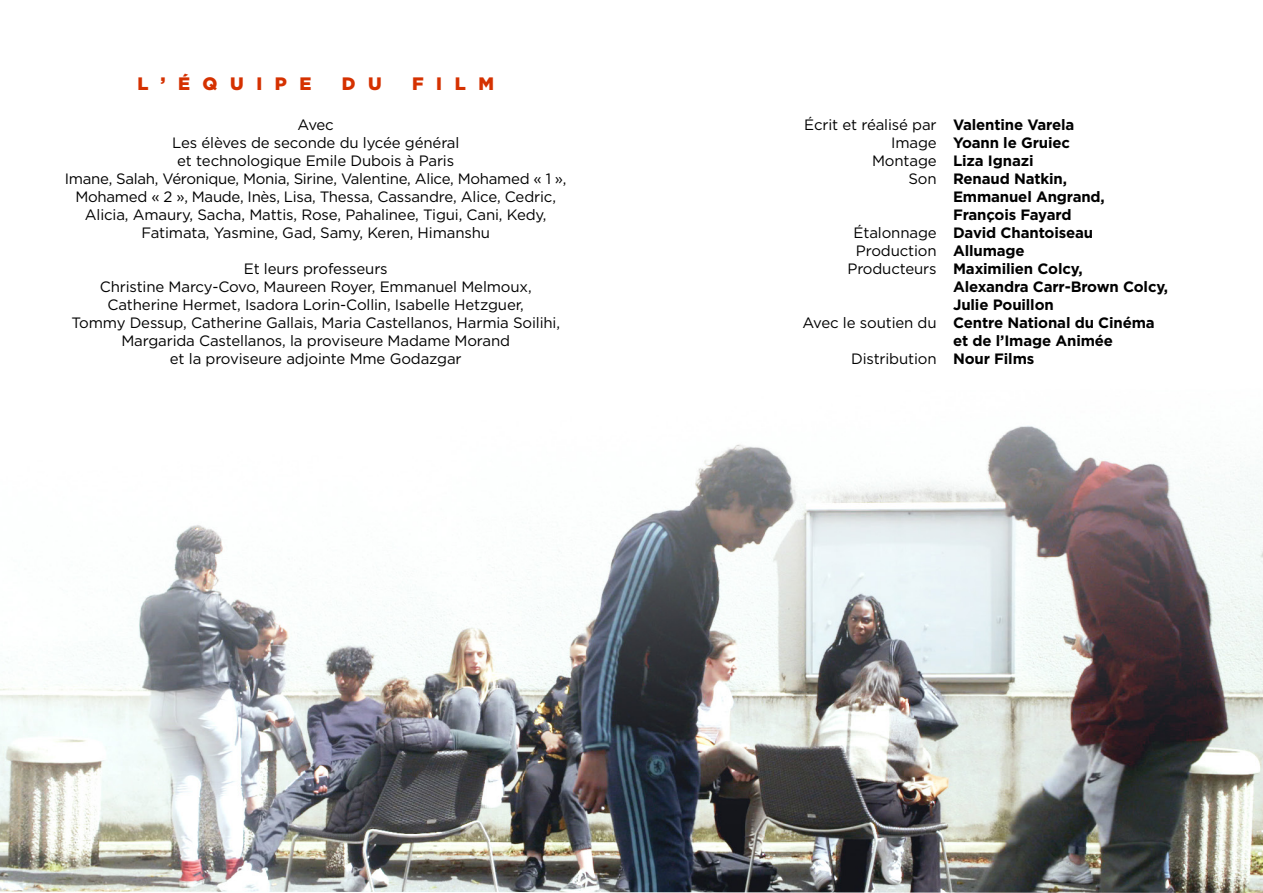
<style>
.page{position:relative;width:1263px;height:893px;background:#fff}
.page>*{position:absolute;margin:0;border:0;box-sizing:border-box;transform-origin:0 0}
.t1{font:900 18px "Gotham";letter-spacing:.7em;color:#d53100}
.t2{font:15px/18px "Gotham";letter-spacing:-.01em;color:#000;text-align:center}
.t3{font:700 15px "Gotham";letter-spacing:-.01em;color:#000}
.s1{font-weight:700}
.s2{font-weight:400}
</style>
<div class="page">
<img style="left:0;top:426px;width:1263px;height:467px">
<p class="t1" style="left:137px;top:71px;width:176px">L’ÉQUIPE</p>
<p class="t1" style="left:342px;top:71px;width:42px">D U</p>
<p class="t1" style="left:412px;top:71px;width:84px">FILM</p>
<p class="t2" style="left:65px;top:115px;width:503px">Avec<br>Les élèves de seconde du lycée général<br>et technologique Emile Dubois à Paris<br>Imane, Salah, Véronique, Monia, Sirine, Valentine, Alice, Mohamed « 1 », Mohamed « 2 », Maude, Inès, Lisa, Thessa, Cassandre, Alice, Cedric, Alicia, Amaury, Sacha, Mattis, Rose, Pahalinee, Tigui, Cani, Kedy, Fatimata, Yasmine, Gad, Samy, Keren, Himanshu</p>
<p class="t2" style="left:71px;top:259px;width:490px">Et leurs professeurs<br>Christine Marcy-Covo, Maureen Royer, Emmanuel Melmoux, Catherine Hermet, Isadora Lorin-Collin, Isabelle Hetzguer,<br>Tommy Dessup, Catherine Gallais, Maria Castellanos, Harmia Soilihi, Margarida Castellanos, la proviseure Madame Morand<br>et la proviseure adjointe Mme Godazgar</p>
<p class="t2" style="left:804px;top:115px;width:272px">Écrit et réalisé par <span class="s1">Valentine Varela</span></p>
<p class="t3" style="left:891px;top:133px;width:180px"><span class="s2">Image</span> Yoann le Gruiec</p>
<p class="t3" style="left:872px;top:151px;width:163px"><span class="s2">Montage</span> Liza Ignazi</p>
<p class="t3" style="left:908px;top:169px;width:160px"><span class="s2">Son</span> Renaud Natkin,</p>
<p class="t3" style="left:953px;top:187px;width:153px">Emmanuel Angrand,</p>
<p class="t3" style="left:953px;top:205px;width:120px">François Fayard</p>
<p class="t3" style="left:854px;top:223px;width:241px"><span class="s2">Étalonnage</span> David Chantoiseau</p>
<p class="t2" style="left:856px;top:241px;width:170px">Production <span class="s1">Allumage</span></p>
<p class="t3" style="left:847px;top:259px;width:237px"><span class="s2">Producteurs</span> Maximilien Colcy,</p>
<p class="t3" style="left:953px;top:277px;width:217px">Alexandra Carr-Brown Colcy,</p>
<p class="t3" style="left:953px;top:295px;width:102px">Julie Pouillon</p>
<p class="t3" style="left:802px;top:313px;width:354px"><span class="s2">Avec le soutien du</span> Centre National du Cinéma</p>
<p class="t3" style="left:953px;top:331px;width:162px">et de l’Image Animée</p>
<p class="t2" style="left:851px;top:349px;width:185px">Distribution <span class="s1">Nour Films</span></p>
</div>
